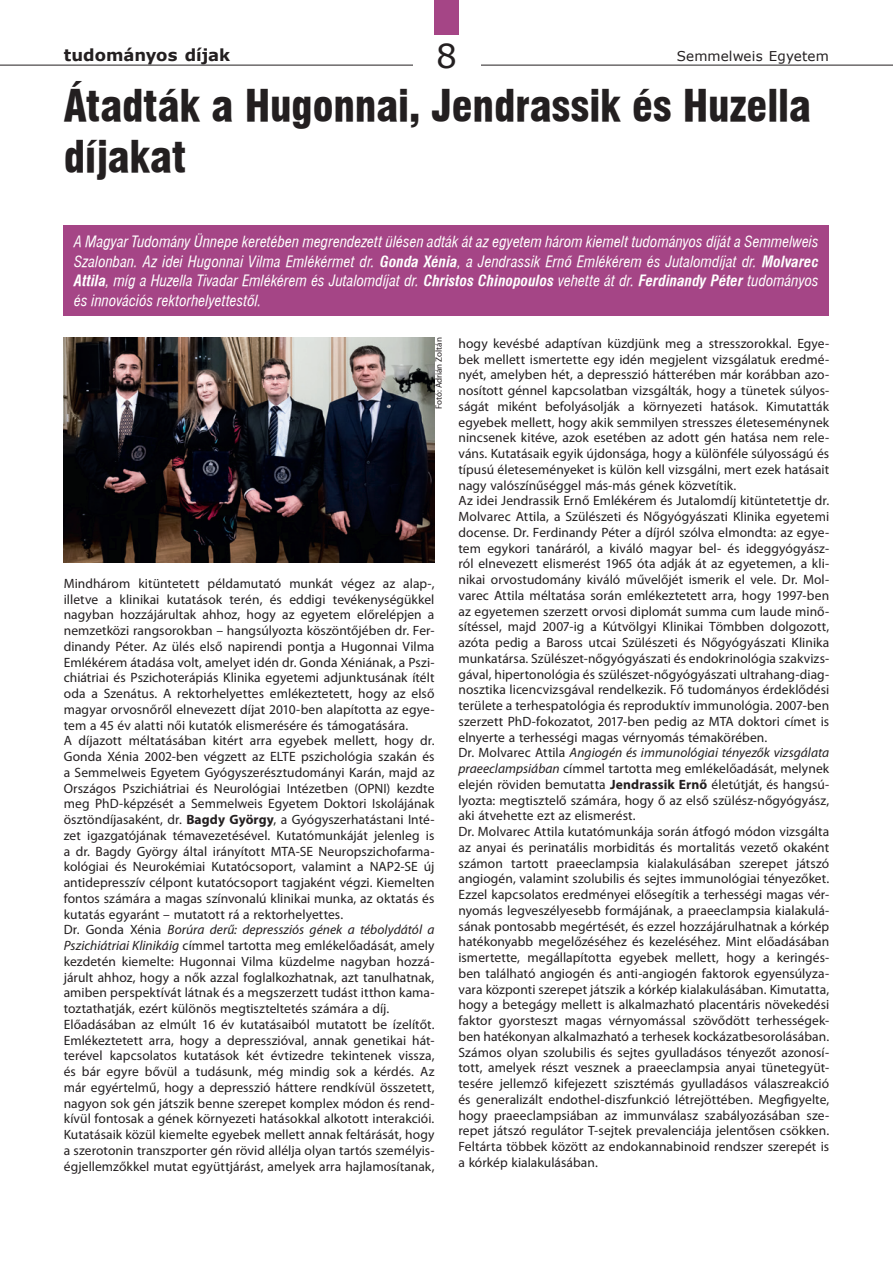
<style>
.page{position:relative;width:893px;height:1263px;background:#fff}
.page>*{position:absolute;margin:0;border:0;box-sizing:border-box;transform-origin:0 0}
.C1{font:42px/50.4px "Swiss 721 Blk Cn PFL";letter-spacing:-.005em;color:#231f20}
.t1{font:33px "Verdana";color:#231f20}
.t2{font:700 16.5px "Verdana";letter-spacing:-.005em;color:#231f20}
.Lead{font:italic 15px/19.5px "Swiss 721 Cn PFL";letter-spacing:.005em;color:#fff;text-align:justify}
.t3{font:13.5px/15.8px "Myriad Pro";letter-spacing:.005em;color:#231f20;text-align:justify}
.t4{font:13.5px "Verdana";letter-spacing:.01em;color:#231f20}
.Foto{font:9px "Myriad PFL";letter-spacing:.02em;color:#231f20}
.s1{font-weight:700}
.s2{font-style:italic}
</style>
<div class="page">
<hr style="left:0;top:65px;width:893px;height:1px;background:#231f20">
<div style="left:413px;top:32px;width:67px;height:45px;background:#fff"></div>
<div style="left:434px;top:0;width:24px;height:34px;background:#a54586"></div>
<img style="left:64px;top:338px;width:370px;height:225px">
<div style="left:64px;top:225px;width:765px;height:91px;background:#a54586"></div>
<p class="t2" style="left:64px;top:43px;width:168px">tudományos díjak</p>
<h2 class="t1" style="left:436px;top:33px;width:22px">8</h2>
<p class="t4" style="left:677px;top:46px;width:154px">Semmelweis Egyetem</p>
<p class="C1" style="left:64px;top:81px;width:749px">Átadták a Hugonnai, Jendrassik és Huzella díjakat</p>
<p class="Lead" style="left:74px;top:232px;width:746px">A Magyar Tudomány Ünnepe keretében megrendezett ülésen adták át az egyetem három kiemelt tudományos díját a Semmelweis Szalonban. Az idei Hugonnai Vilma Emlékérmet dr. <span class="s1">Gonda Xénia</span>, a Jendrassik Ernő Emlékérem és Jutalomdíjat dr. <span class="s1">Molvarec Attila</span>, míg a Huzella Tivadar Emlékérem és Jutalomdíjat dr. <span class="s1">Christos Chinopoulos</span> vehette át dr. <span class="s1">Ferdinandy Péter</span> tudományos és innovációs rektorhelyettestől.</p>
<p class="t3" style="left:458px;top:335px;width:372px">hogy kevésbé adaptívan küzdjünk meg a stresszorokkal. Egye&shy;bek mellett ismertette egy idén megjelent vizsgálatuk eredmé&shy;nyét, amelyben hét, a depresszió hátterében már korábban azo&shy;nosított génnel kapcsolatban vizsgálták, hogy a tünetek súlyos&shy;ságát miként befolyásolják a környezeti hatások. Kimutatták egyebek mellett, hogy akik semmilyen stresszes életeseménynek nincsenek kitéve, azok esetében az adott gén hatása nem rele&shy;váns. Kutatásaik egyik újdonsága, hogy a különféle súlyosságú és típusú életeseményeket is külön kell vizsgálni, mert ezek hatásait nagy valószínűséggel más-más gének közvetítik.</p>
<p class="t3" style="left:458px;top:493px;width:372px">Az idei Jendrassik Ernő Emlékérem és Jutalomdíj kitüntetettje dr.<br>Molvarec Attila, a Szülészeti és Nőgyógyászati Klinika egyetemi docense. Dr. Ferdinandy Péter a díjról szólva elmondta: az egye&shy;tem egykori tanáráról, a kiváló magyar bel- és ideggyógyász&shy;ról elnevezett elismerést 1965 óta adják át az egyetemen, a kli&shy;nikai orvostudomány kiváló művelőjét ismerik el vele. Dr. Mol&shy;varec Attila méltatása során emlékeztetett arra, hogy 1997-ben az egyetemen szerzett orvosi diplomát summa cum laude minő&shy;sítéssel, majd 2007-ig a Kútvölgyi Klinikai Tömbben dolgozott, azóta pedig a Baross utcai Szülészeti és Nőgyógyászati Klinika munkatársa. Szülészet-nőgyógyászati és endokrinológia szakvizs&shy;gával, hipertonológia és szülészet-nőgyógyászati ultrahang-diag&shy;nosztika licencvizsgával rendelkezik. Fő tudományos érdeklődési területe a terhespatológia és reproduktív immunológia. 2007-ben szerzett PhD-fokozatot, 2017-ben pedig az MTA doktori címet is elnyerte a terhességi magas vérnyomás témakörében.</p>
<p class="t3" style="left:458px;top:745px;width:372px">Dr. Molvarec Attila <span class="s2">Angiogén és immunológiai tényezők vizsgálata praeeclampsiában</span> címmel tartotta meg emlékelőadását, melynek elején röviden bemutatta <span class="s1">Jendrassik Ernő</span> életútját, és hangsú&shy;lyozta: megtisztelő számára, hogy ő az első szülész-nőgyógyász, aki átvehette ezt az elismerést.</p>
<p class="t3" style="left:458px;top:823px;width:372px">Dr. Molvarec Attila kutatómunkája során átfogó módon vizsgálta az anyai és perinatális morbiditás és mortalitás vezető okaként számon tartott praeeclampsia kialakulásában szerepet játszó angiogén, valamint szolubilis és sejtes immunológiai tényezőket.<br>Ezzel kapcsolatos eredményei elősegítik a terhességi magas vér&shy;nyomás legveszélyesebb formájának, a praeeclampsia kialakulá&shy;sának pontosabb megértését, és ezzel hozzájárulhatnak a kórkép hatékonyabb megelőzéséhez és kezeléséhez. Mint előadásában ismertette, megállapította egyebek mellett, hogy a keringés&shy;ben található angiogén és anti-angiogén faktorok egyensúlyza&shy;vara központi szerepet játszik a kórkép kialakulásában. Kimutatta, hogy a betegágy mellett is alkalmazható placentáris növekedési faktor gyorsteszt magas vérnyomással szövődött terhességek&shy;ben hatékonyan alkalmazható a terhesek kockázatbesorolásában.<br>Számos olyan szolubilis és sejtes gyulladásos tényezőt azonosí&shy;tott, amelyek részt vesznek a praeeclampsia anyai tünetegyüt&shy;tesére jellemző kifejezett szisztémás gyulladásos válaszreakció és generalizált endothel-diszfunkció létrejöttében. Megfigyelte, hogy praeeclampsiában az immunválasz szabályozásában sze&shy;repet játszó regulátor T-sejtek prevalenciája jelentősen csökken.<br>Feltárta többek között az endokannabinoid rendszer szerepét is a kórkép kialakulásában.</p>
<p class="Foto" style="left:434px;top:409px;width:73px;rotate:-90deg">Fotó: Adrián Zoltán</p>
<p class="t3" style="left:64px;top:575px;width:372px">Mindhárom kitüntetett példamutató munkát végez az alap-, illetve a klinikai kutatások terén, és eddigi tevékenységükkel nagyban hozzájárultak ahhoz, hogy az egyetem előrelépjen a nemzetközi rangsorokban – hangsúlyozta köszöntőjében dr. Fer&shy;dinandy Péter. Az ülés első napirendi pontja a Hugonnai Vilma Emlékérem átadása volt, amelyet idén dr. Gonda Xéniának, a Pszi&shy;chiátriai és Pszichoterápiás Klinika egyetemi adjunktusának ítélt oda a Szenátus. A rektorhelyettes emlékeztetett, hogy az első magyar orvosnőről elnevezett díjat 2010-ben alapította az egye&shy;tem a 45 év alatti női kutatók elismerésére és támogatására.</p>
<p class="t3" style="left:64px;top:733px;width:372px">A díjazott méltatásában kitért arra egyebek mellett, hogy dr.<br>Gonda Xénia 2002-ben végzett az ELTE pszichológia szakán és a Semmelweis Egyetem Gyógyszerésztudományi Karán, majd az Országos Pszichiátriai és Neurológiai Intézetben (OPNI) kezdte meg PhD-képzését a Semmelweis Egyetem Doktori Iskolájának ösztöndíjasaként, dr. <span class="s1">Bagdy György</span>, a Gyógyszerhatástani Inté&shy;zet igazgatójának témavezetésével. Kutatómunkáját jelenleg is a dr. Bagdy György által irányított MTA-SE Neuropszichofarma&shy;kológiai és Neurokémiai Kutatócsoport, valamint a NAP2-SE új antidepresszív célpont kutatócsoport tagjaként végzi. Kiemelten fontos számára a magas színvonalú klinikai munka, az oktatás és kutatás egyaránt – mutatott rá a rektorhelyettes.</p>
<p class="t3" style="left:64px;top:922px;width:372px">Dr. Gonda Xénia <span class="s2">Borúra derű: depressziós gének a tébolydától a Pszichiátriai Klinikáig</span> címmel tartotta meg emlékelőadását, amely kezdetén kiemelte: Hugonnai Vilma küzdelme nagyban hozzá&shy;járult ahhoz, hogy a nők azzal foglalkozhatnak, azt tanulhatnak, amiben perspektívát látnak és a megszerzett tudást itthon kama&shy;toztathatják, ezért különös megtiszteltetés számára a díj.</p>
<p class="t3" style="left:64px;top:1016px;width:372px">Előadásában az elmúlt 16 év kutatásaiból mutatott be ízelítőt.<br>Emlékeztetett arra, hogy a depresszióval, annak genetikai hát&shy;terével kapcsolatos kutatások két évtizedre tekintenek vissza, és bár egyre bővül a tudásunk, még mindig sok a kérdés. Az már egyértelmű, hogy a depresszió háttere rendkívül összetett, nagyon sok gén játszik benne szerepet komplex módon és rend&shy;kívül fontosak a gének környezeti hatásokkal alkotott interakciói.<br>Kutatásaik közül kiemelte egyebek mellett annak feltárását, hogy a szerotonin transzporter gén rövid allélja olyan tartós személyis&shy;égjellemzőkkel mutat együttjárást, amelyek arra hajlamosítanak,</p>
</div>
